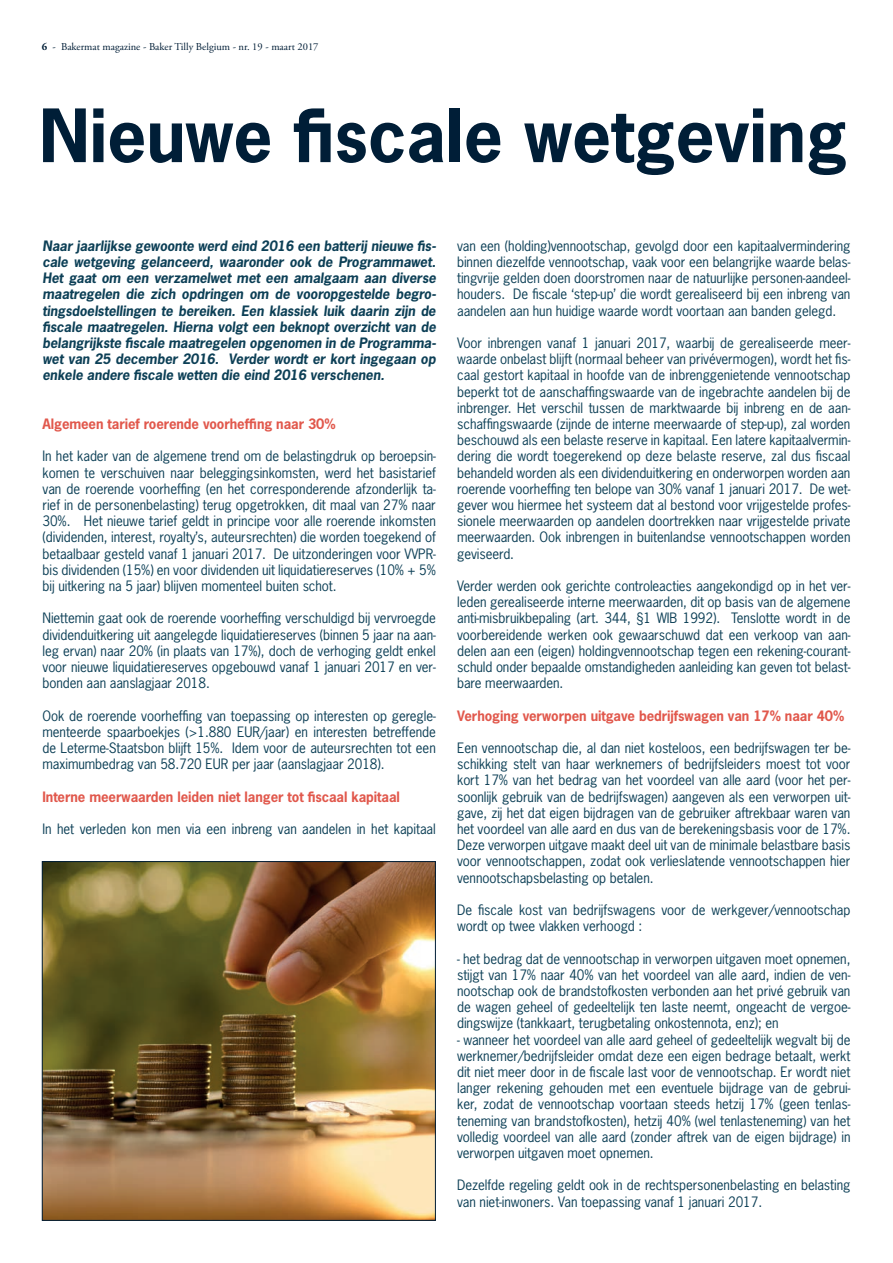
<style>
.page{position:relative;width:893px;height:1263px;background:#fff}
.page>*{position:absolute;margin:0;border:0;box-sizing:border-box;transform-origin:0 0}
.t1{font:700 69px "News Gothic Std";color:#001e37}
.t2{font:13.5px/16.2px "News Gothic Std";letter-spacing:-.005em;color:#0c3f56;text-align:justify}
.t3{font:italic 700 13.5px/16.2px "News Gothic Std";letter-spacing:-.005em;color:#0c3f56;text-align:justify}
.t4{font:700 13.5px "News Gothic Std";letter-spacing:-.005em;color:#e1584c}
.t5{font:10.5px "Adobe Garamond Pro";color:#001e37}
.s1{font-weight:700}
</style>
<div class="page">
<img style="left:44px;top:863px;width:390px;height:356px">
<div style="left:42px;top:861px;width:394px;height:360px;border:1px solid #001e37"></div>
<p class="t5" style="left:42px;top:40px;width:278px"><span class="s1">6</span> - Bakermat magazine - Baker Tilly Belgium - nr. 19 - maart 2017</p>
<h1 class="t1" style="left:39px;top:90px;width:809px">Nieuwe fiscale wetgeving</h1>
<p class="t3" style="left:43px;top:238px;width:395px">Naar jaarlijkse gewoonte werd eind 2016 een batterij nieuwe fis&shy;cale wetgeving gelanceerd, waaronder ook de Programmawet.<br>Het gaat om een verzamelwet met een amalgaam aan diverse maatregelen die zich opdringen om de vooropgestelde begro&shy;tingsdoelstellingen te bereiken. Een klassiek luik daarin zijn de fiscale maatregelen. Hierna volgt een beknopt overzicht van de belangrijkste fiscale maatregelen opgenomen in de Programma&shy;wet van 25 december 2016. Verder wordt er kort ingegaan op enkele andere fiscale wetten die eind 2016 verschenen.</p>
<p class="t4" style="left:43px;top:415px;width:295px">Algemeen tarief roerende voorheffing naar 30%</p>
<p class="t2" style="left:43px;top:448px;width:395px">In het kader van de algemene trend om de belastingdruk op beroepsin&shy;komen te verschuiven naar beleggingsinkomsten, werd het basistarief van de roerende voorheffing (en het corresponderende afzonderlijk ta&shy;rief in de personenbelasting) terug opgetrokken, dit maal van 27% naar 30%. Het nieuwe tarief geldt in principe voor alle roerende inkomsten (dividenden, interest, royalty’s, auteursrechten) die worden toegekend of betaalbaar gesteld vanaf 1 januari 2017. De uitzonderingen voor VVPR&shy;bis dividenden (15%) en voor dividenden uit liquidatiereserves (10% + 5% bij uitkering na 5 jaar) blijven momenteel buiten schot.</p>
<p class="t2" style="left:43px;top:610px;width:395px">Niettemin gaat ook de roerende voorheffing verschuldigd bij vervroegde dividenduitkering uit aangelegde liquidatiereserves (binnen 5 jaar na aan&shy;leg ervan) naar 20% (in plaats van 17%), doch de verhoging geldt enkel voor nieuwe liquidatiereserves opgebouwd vanaf 1 januari 2017 en ver&shy;bonden aan aanslagjaar 2018.</p>
<p class="t2" style="left:43px;top:707px;width:395px">Ook de roerende voorheffing van toepassing op interesten op geregle&shy;menteerde spaarboekjes (&gt;1.880 EUR/jaar) en interesten betreffende de Leterme-Staatsbon blijft 15%. Idem voor de auteursrechten tot een maximumbedrag van 58.720 EUR per jaar (aanslagjaar 2018).</p>
<p class="t4" style="left:43px;top:787px;width:359px">Interne meerwaarden leiden niet langer tot fiscaal kapitaal</p>
<p class="t2" style="left:43px;top:821px;width:395px">In het verleden kon men via een inbreng van aandelen in het kapitaal</p>
<p class="t2" style="left:457px;top:237px;width:395px">van een (holding)vennootschap, gevolgd door een kapitaalvermindering binnen diezelfde vennootschap, vaak voor een belangrijke waarde belas&shy;tingvrije gelden doen doorstromen naar de natuurlijke personen-aandeel&shy;houders. De fiscale ‘step-up’ die wordt gerealiseerd bij een inbreng van aandelen aan hun huidige waarde wordt voortaan aan banden gelegd.</p>
<p class="t2" style="left:457px;top:335px;width:395px">Voor inbrengen vanaf 1 januari 2017, waarbij de gerealiseerde meer&shy;waarde onbelast blijft (normaal beheer van privévermogen), wordt het fis&shy;caal gestort kapitaal in hoofde van de inbrenggenietende vennootschap beperkt tot de aanschaffingswaarde van de ingebrachte aandelen bij de inbrenger. Het verschil tussen de marktwaarde bij inbreng en de aan&shy;schaffingswaarde (zijnde de interne meerwaarde of step-up), zal worden beschouwd als een belaste reserve in kapitaal. Een latere kapitaalvermin&shy;dering die wordt toegerekend op deze belaste reserve, zal dus fiscaal behandeld worden als een dividenduitkering en onderworpen worden aan roerende voorheffing ten belope van 30% vanaf 1 januari 2017. De wet&shy;gever wou hiermee het systeem dat al bestond voor vrijgestelde profes&shy;sionele meerwaarden op aandelen doortrekken naar vrijgestelde private meerwaarden. Ook inbrengen in buitenlandse vennootschappen worden geviseerd.</p>
<p class="t2" style="left:457px;top:578px;width:395px">Verder werden ook gerichte controleacties aangekondigd op in het ver&shy;leden gerealiseerde interne meerwaarden, dit op basis van de algemene anti-misbruikbepaling (art. 344, §1 WIB 1992). Tenslotte wordt in de voorbereidende werken ook gewaarschuwd dat een verkoop van aan&shy;delen aan een (eigen) holdingvennootschap tegen een rekening-courant&shy;schuld onder bepaalde omstandigheden aanleiding kan geven tot belast&shy;bare meerwaarden.</p>
<p class="t4" style="left:457px;top:706px;width:389px">Verhoging verworpen uitgave bedrijfswagen van 17% naar 40%</p>
<p class="t2" style="left:457px;top:740px;width:395px">Een vennootschap die, al dan niet kosteloos, een bedrijfswagen ter be&shy;schikking stelt van haar werknemers of bedrijfsleiders moest tot voor kort 17% van het bedrag van het voordeel van alle aard (voor het per&shy;soonlijk gebruik van de bedrijfswagen) aangeven als een verworpen uit&shy;gave, zij het dat eigen bijdragen van de gebruiker aftrekbaar waren van het voordeel van alle aard en dus van de berekeningsbasis voor de 17%.<br>Deze verworpen uitgave maakt deel uit van de minimale belastbare basis voor vennootschappen, zodat ook verlieslatende vennootschappen hier vennootschapsbelasting op betalen.</p>
<p class="t2" style="left:457px;top:902px;width:395px">De fiscale kost van bedrijfswagens voor de werkgever/vennootschap wordt op twee vlakken verhoogd :</p>
<p class="t2" style="left:457px;top:950px;width:395px">- het bedrag dat de vennootschap in verworpen uitgaven moet opnemen, stijgt van 17% naar 40% van het voordeel van alle aard, indien de ven&shy;nootschap ook de brandstofkosten verbonden aan het privé gebruik van de wagen geheel of gedeeltelijk ten laste neemt, ongeacht de vergoe&shy;dingswijze (tankkaart, terugbetaling onkostennota, enz); en</p>
<p class="t2" style="left:457px;top:1031px;width:395px">- wanneer het voordeel van alle aard geheel of gedeeltelijk wegvalt bij de werknemer/bedrijfsleider omdat deze een eigen bedrage betaalt, werkt dit niet meer door in de fiscale last voor de vennootschap. Er wordt niet langer rekening gehouden met een eventuele bijdrage van de gebrui&shy;ker, zodat de vennootschap voortaan steeds hetzij 17% (geen tenlas&shy;teneming van brandstofkosten), hetzij 40% (wel tenlasteneming) van het volledig voordeel van alle aard (zonder aftrek van de eigen bijdrage) in verworpen uitgaven moet opnemen.</p>
<p class="t2" style="left:457px;top:1177px;width:395px">Dezelfde regeling geldt ook in de rechtspersonenbelasting en belasting van niet-inwoners. Van toepassing vanaf 1 januari 2017.</p>
</div>
